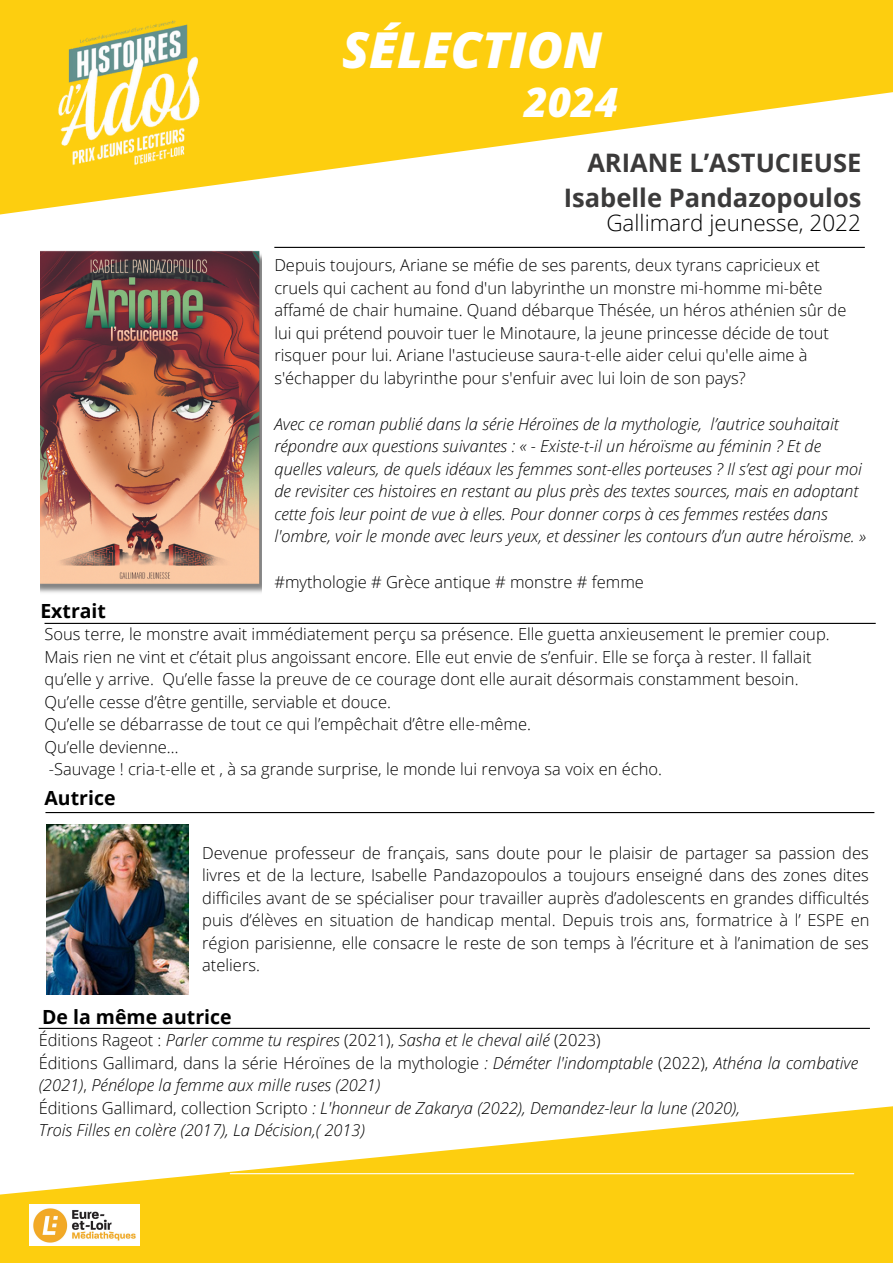
<style>
.page{position:relative;width:893px;height:1264px;background:#fff}
.page>*{position:absolute;margin:0;border:0;box-sizing:border-box;transform-origin:0 0}
.t1{font:italic 800 49.5px "Open Sans";color:#fff}
.t2{font:italic 800 40.5px "Open Sans";color:#fff}
.t3{font:700 25.5px "Open Sans";color:#3b3a3a}
.t4{font:300 22.5px "Open Sans";color:#000}
.t5{font:700 19.5px "Open Sans";color:#000}
.t6{font:300 16.5px/22.5px "Open Sans";color:#000}
.t7{font:italic 300 16.5px/22.5px "Open Sans";color:#000}
.s1{font-style:normal}
</style>
<div class="page">
<svg style="left:0;top:0;width:892px;height:215px;fill:#fdce0f"></svg>
<hr style="left:274px;top:247px;width:590px;height:1px;background:#000">
<hr style="left:45px;top:623px;width:830px;height:1px;background:#000">
<svg style="left:0;top:1106px;width:892px;height:156px;fill:#fdce0f"></svg>
<img style="left:0;top:0;width:257px;height:207px">
<img style="left:46px;top:824px;width:143px;height:170px">
<img style="left:29px;top:1203px;width:111px;height:42px">
<hr style="left:230px;top:1173px;width:624px;height:1px;background:#fff">
<img style="left:40px;top:250px;width:222px;height:343px">
<hr style="left:45px;top:812px;width:829px;height:1px;background:#000">
<hr style="left:39px;top:1027px;width:830px;height:1px;background:#000">
<p class="t1" style="left:342px;top:15px;width:261px">SÉLECTION</p>
<p class="t2" style="left:524px;top:74px;width:95px">2024</p>
<p class="t5" style="left:40px;top:597px;width:67px">Extrait</p>
<p class="t3" style="left:587px;top:144px;width:275px">ARIANE L’ASTUCIEUSE</p>
<p class="t3" style="left:563px;top:179px;width:299px">Isabelle Pandazopoulos</p>
<p class="t4" style="left:606px;top:207px;width:256px">Gallimard jeunesse, 2022</p>
<p class="t6" style="left:274px;top:253px;width:573px">Depuis toujours, Ariane se méfie de ses parents, deux tyrans capricieux et cruels qui cachent au fond d'un labyrinthe un monstre mi-homme mi-bête affamé de chair humaine. Quand débarque Thésée, un héros athénien sûr de lui qui prétend pouvoir tuer le Minotaure, la jeune princesse décide de tout risquer pour lui. Ariane l'astucieuse saura-t-elle aider celui qu'elle aime à s'échapper du labyrinthe pour s'enfuir avec lui loin de son pays?</p>
<p class="t7" style="left:274px;top:412px;width:593px">Avec ce roman publié dans la série Héroïnes de la mythologie, l’autrice souhaitait répondre aux questions suivantes : « - Existe-t-il un héroïsme au féminin ? Et de quelles valeurs, de quels idéaux les femmes sont-elles porteuses ? Il s’est agi pour moi de revisiter ces histoires en restant au plus près des textes sources, mais en adoptant cette fois leur point de vue à elles. Pour donner corps à ces femmes restées dans l'ombre, voir le monde avec leurs yeux, et dessiner les contours d’un autre héroïsme. »</p>
<p class="t6" style="left:274px;top:570px;width:371px">#mythologie # Grèce antique # monstre # femme</p>
<p class="t6" style="left:45px;top:622px;width:786px">Sous terre, le monstre avait immédiatement perçu sa présence. Elle guetta anxieusement le premier coup.<br>Mais rien ne vint et c’était plus angoissant encore. Elle eut envie de s’enfuir. Elle se força à rester. Il fallait qu’elle y arrive. Qu’elle fasse la preuve de ce courage dont elle aurait désormais constamment besoin.</p>
<p class="t6" style="left:45px;top:690px;width:348px">Qu’elle cesse d’être gentille, serviable et douce.</p>
<p class="t6" style="left:45px;top:712px;width:488px">Qu’elle se débarrasse de tout ce qui l’empêchait d’être elle-même.</p>
<p class="t6" style="left:45px;top:735px;width:135px">Qu’elle devienne…</p>
<p class="t6" style="left:49px;top:757px;width:614px">-Sauvage ! cria-t-elle et , à sa grande surprise, le monde lui renvoya sa voix en écho.</p>
<p class="t5" style="left:45px;top:784px;width:72px">Autrice</p>
<p class="t6" style="left:202px;top:841px;width:668px;text-align:justify">Devenue professeur de français, sans doute pour le plaisir de partager sa passion des livres et de la lecture, Isabelle Pandazopoulos a toujours enseigné dans des zones dites difficiles avant de se spécialiser pour travailler auprès d’adolescents en grandes difficultés puis d’élèves en situation de handicap mental. Depuis trois ans, formatrice à l’ ESPE en région parisienne, elle consacre le reste de son temps à l’écriture et à l’animation de ses ateliers.</p>
<p class="t5" style="left:42px;top:1003px;width:191px">De la même autrice</p>
<p class="t7" style="left:39px;top:1028px;width:563px"><span class="s1">Éditions Rageot :</span> Parler comme tu respires <span class="s1">(2021),</span> Sasha et le cheval ailé <span class="s1">(2023)</span></p>
<p class="t7" style="left:39px;top:1051px;width:820px"><span class="s1">Éditions Gallimard, dans la série Héroïnes de la mythologie</span> : Déméter l'indomptable <span class="s1">(2022),</span> Athéna la combative (2021)<span class="s1">,</span> Pénélope la femme aux mille ruses (2021)</p>
<p class="t7" style="left:39px;top:1096px;width:702px"><span class="s1">Éditions Gallimard, collection Scripto</span> : L'honneur de Zakarya (2022), Demandez-leur la lune (2020),</p>
<p class="t7" style="left:39px;top:1118px;width:327px">Trois Filles en colère (2017), La Décision,( 2013)</p>
</div>
